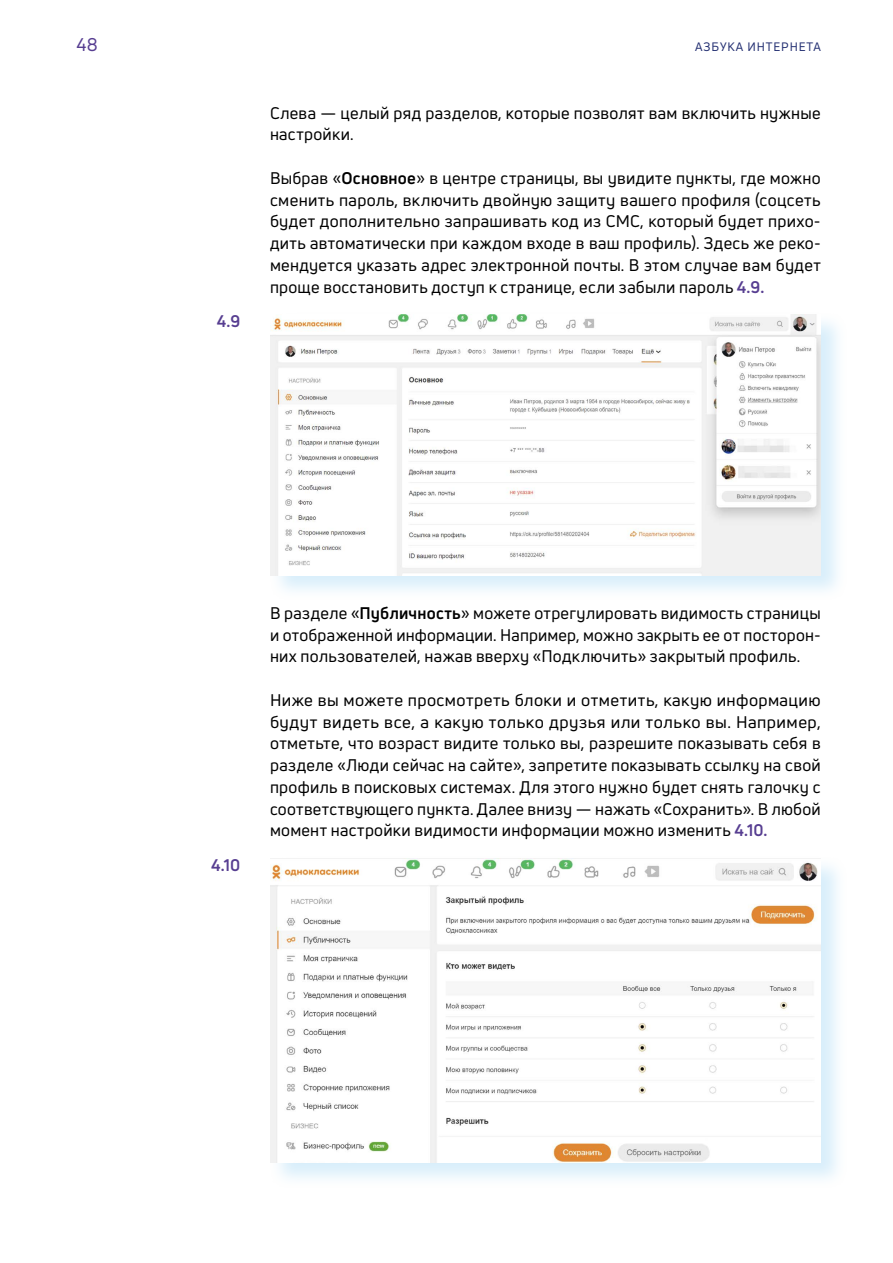
<style>
.page{position:relative;width:893px;height:1263px;background:#fff}
.page>*{position:absolute;margin:0;border:0;box-sizing:border-box;transform-origin:0 0}
.t1{font:18px "Uni Neue";color:#573e91}
.t2{font:16.5px/21.8px "Uni Neue";letter-spacing:.02em;color:#000;text-align:justify}
.t3{font:700 16.5px "Uni Neue";color:#573e91}
.t4{font:12px "Uni Neue";letter-spacing:.075em;color:#243072}
.s1{font-weight:700}
.s2{font-weight:700;color:#573e91}
</style>
<div class="page">
<div style="left:269px;top:312px;width:579px;height:289px;background:#91cff3;opacity:.35"></div>
<img style="left:270px;top:314px;width:551px;height:261px">
<div style="left:269px;top:855px;width:579px;height:333px;background:#91cff3;opacity:.35"></div>
<img style="left:270px;top:858px;width:551px;height:305px">
<p class="t1" style="left:77px;top:33px;width:23px">48</p>
<p class="t4" style="left:695px;top:39px;width:127px">АЗБУКА ИНТЕРНЕТА</p>
<p class="t3" style="left:217px;top:310px;width:25px">4.9</p>
<p class="t2" style="left:270px;top:102px;width:552px">Слева — целый ряд разделов, которые позволят вам включить нужные настройки.</p>
<p class="t2" style="left:270px;top:167px;width:552px">Выбрав «<span class="s1">Основное</span>» в центре страницы, вы увидите пункты, где можно сменить пароль, включить двойную защиту вашего профиля (соцсеть будет дополнительно запрашивать код из СМС, который будет прихо&shy;дить автоматически при каждом входе в ваш профиль). Здесь же реко&shy;мендуется указать адрес электронной почты. В этом случае вам будет проще восстановить доступ к странице, если забыли пароль <span class="s2">4.9.</span></p>
<p class="t3" style="left:211px;top:854px;width:31px">4.10</p>
<p class="t2" style="left:270px;top:602px;width:552px">В разделе «<span class="s1">Публичность</span>» можете отрегулировать видимость страницы и отображенной информации. Например, можно закрыть ее от посторон&shy;них пользователей, нажав вверху «Подключить» закрытый профиль.</p>
<p class="t2" style="left:270px;top:689px;width:552px">Ниже вы можете просмотреть блоки и отметить, какую информацию будут видеть все, а какую только друзья или только вы. Например, отметьте, что возраст видите только вы, разрешите показывать себя в разделе «Люди сейчас на сайте», запретите показывать ссылку на свой профиль в поисковых системах. Для этого нужно будет снять галочку с соответствующего пункта. Далее внизу — нажать «Сохранить». В любой момент настройки видимости информации можно изменить <span class="s2">4.10.</span></p>
</div>
